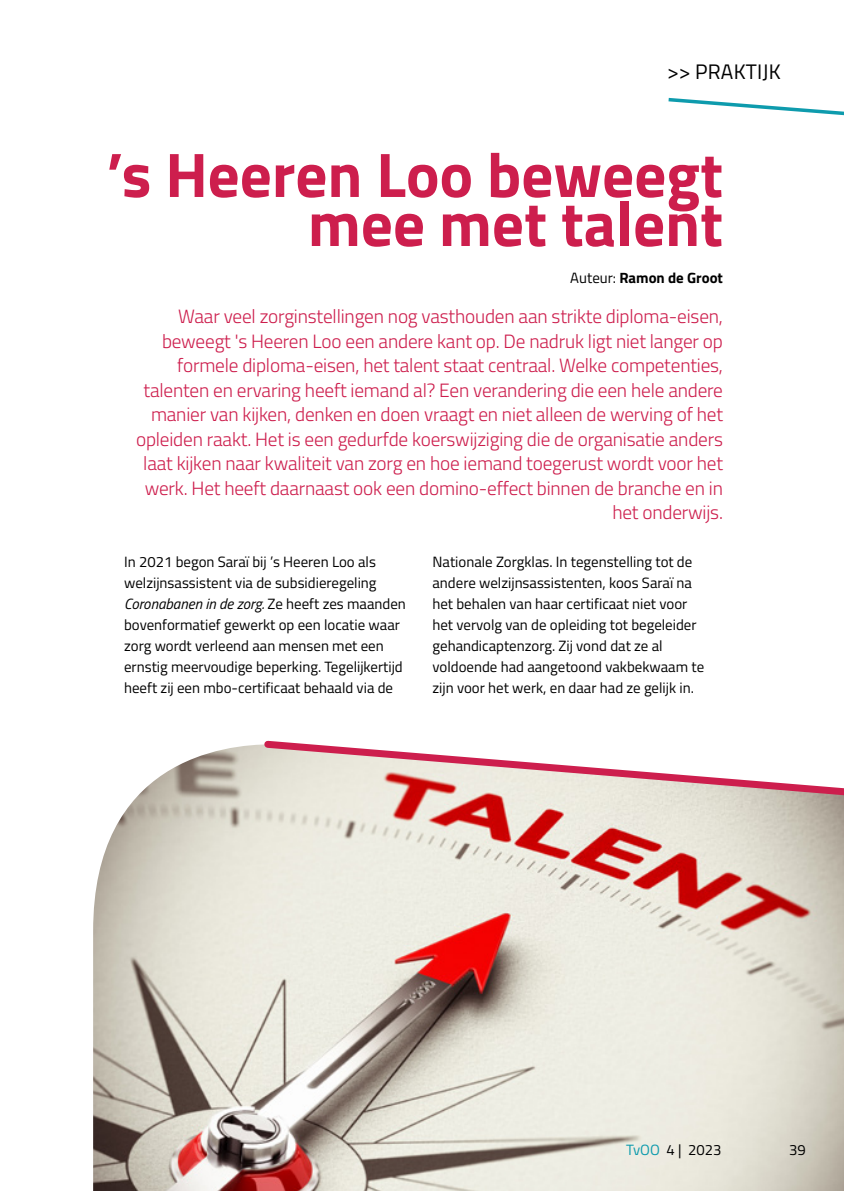
<style>
.page{position:relative;width:844px;height:1191px;background:#fff}
.page>*{position:absolute;margin:0;border:0;box-sizing:border-box;transform-origin:0 0}
.t1{font:700 63px/49px "Titillium Web";color:#cd1e4d;text-align:right}
.t2{font:21px "Titillium Web";letter-spacing:.01em;color:#000}
.t3{font:300 19.25px/24.5px "Titillium Web";letter-spacing:-.01em;color:#cd1e4d;text-align:right}
.t4{font:14.88px/21px "Titillium Web";color:#000}
.t5{font:700 14.88px "Titillium Web";color:#000}
.s1{font-weight:400}
.s2{font-style:italic}
.s3{color:#0e9bad}
</style>
<div class="page">
<svg style="left:668px;top:97px;width:175px;height:19px"></svg>
<img style="left:93px;top:744px;width:750px;height:447px">
<svg style="left:260px;top:740px;width:583px;height:63px"></svg>
<h2 class="t2" style="left:666px;top:56px;width:115px">&gt;&gt; PRAKTIJK</h2>
<h1 class="t1" style="left:107px;top:147px;width:617px">’s Heeren Loo beweegt mee met talent</h1>
<p class="t5" style="left:570px;top:266px;width:154px"><span class="s1">Auteur:</span> Ramon de Groot</p>
<p class="t3" style="left:136px;top:303px;width:588px">Waar veel zorginstellingen nog vasthouden aan strikte diploma-eisen, beweegt 's Heeren Loo een andere kant op. De nadruk ligt niet langer op formele diploma-eisen, het talent staat centraal. Welke competenties, talenten en ervaring heeft iemand al? Een verandering die een hele andere manier van kijken, denken en doen vraagt en niet alleen de werving of het opleiden raakt. Het is een gedurfde koerswijziging die de organisatie anders laat kijken naar kwaliteit van zorg en hoe iemand toegerust wordt voor het werk. Het heeft daarnaast ook een domino-effect binnen de branche en in het onderwijs.</p>
<p class="t4" style="left:124px;top:551px;width:283px">In 2021 begon Saraï bij ’s Heeren Loo als welzijnsassistent via de subsidieregeling <span class="s2">Coronabanen in de zorg.</span> Ze heeft zes maanden bovenformatief gewerkt op een locatie waar zorg wordt verleend aan mensen met een ernstig meervoudige beperking. Tegelijkertijd heeft zij een mbo-certificaat behaald via de</p>
<p class="t4" style="left:432px;top:551px;width:273px">Nationale Zorgklas. In tegenstelling tot de andere welzijnsassistenten, koos Saraï na het behalen van haar certificaat niet voor het vervolg van de opleiding tot begeleider gehandicaptenzorg. Zij vond dat ze al voldoende had aangetoond vakbekwaam te zijn voor het werk, en daar had ze gelijk in.</p>
<p class="t4" style="left:626px;top:1139px;width:97px"><span class="s3">TvOO</span> 4 | 2023</p>
<p class="t4" style="left:788px;top:1139px;width:18px">39</p>
</div>
